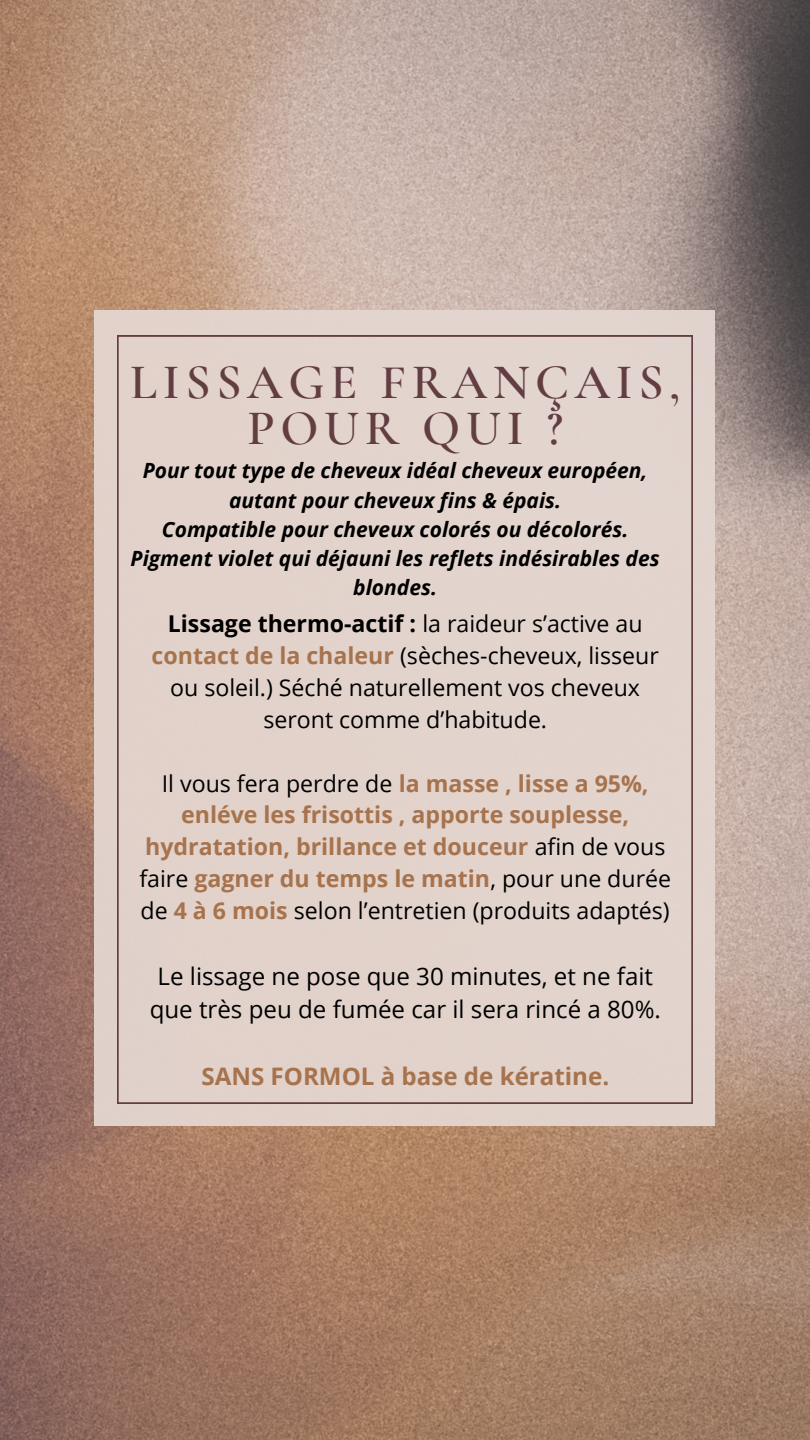
<style>
.page{position:relative;width:810px;height:1440px;background:#fff}
.page>*{position:absolute;margin:0;border:0;box-sizing:border-box;transform-origin:0 0}
.t1{font:600 49.8px/45.8px "Cormorant Garamond";letter-spacing:.115em;color:#623d42;text-align:center}
.t2{font:24.1px/33.3px "Open Sans";color:#000;text-align:center}
.t3{font:700 24.1px "Open Sans";color:#a7734d}
.t4{font:700 23.2px/31.8px "Open Sans";color:#a7734d;text-align:center}
.t5{font:23.2px/31.8px "Open Sans";color:#000;text-align:center}
.t6{font:italic 700 21px/29.2px "Open Sans";color:#000;text-align:center}
.s1{font-weight:700}
.s2{font-weight:700;color:#a7734d}
.s3{font-weight:400;color:#000}
</style>
<div class="page">
<img style="left:0;top:0;width:810px;height:1440px">
<div style="left:95px;top:310px;width:620px;height:816px;background:#e4d6d0"></div>
<svg style="left:117px;top:335px;width:576px;height:769px"></svg>
<p class="t1" style="left:130px;top:359px;width:552px">LISSAGE FRANÇAIS,<br>POUR QUI ?</p>
<p class="t6" style="left:143px;top:456px;width:506px">Pour tout type de cheveux idéal cheveux européen, autant pour cheveux fins &amp; épais.</p>
<p class="t6" style="left:162px;top:514px;width:468px">Compatible pour cheveux colorés ou décolorés.</p>
<p class="t6" style="left:131px;top:543px;width:531px">Pigment violet qui déjauni les reflets indésirables des blondes.</p>
<p class="t5" style="left:152px;top:607px;width:509px"><span class="s1">Lissage thermo-actif :</span> la raideur s’active au <span class="s2">contact de la chaleur</span> (sèches-cheveux, lisseur ou soleil.) Séché naturellement vos cheveux seront comme d’habitude.</p>
<p class="t4" style="left:139px;top:767px;width:533px"><span class="s3">Il vous fera perdre de</span> la masse , lisse a 95%, enléve les frisottis , apporte souplesse, hydratation, brillance et douceur <span class="s3">afin de vous faire</span> gagner du temps le matin<span class="s3">, pour une durée de</span> 4 à 6 mois <span class="s3">selon l’entretien (produits adaptés)</span></p>
<p class="t2" style="left:150px;top:959px;width:513px">Le lissage ne pose que 30 minutes, et ne fait que très peu de fumée car il sera rincé a 80%.</p>
<p class="t3" style="left:201px;top:1059px;width:409px">SANS FORMOL à base de kératine.</p>
</div>
